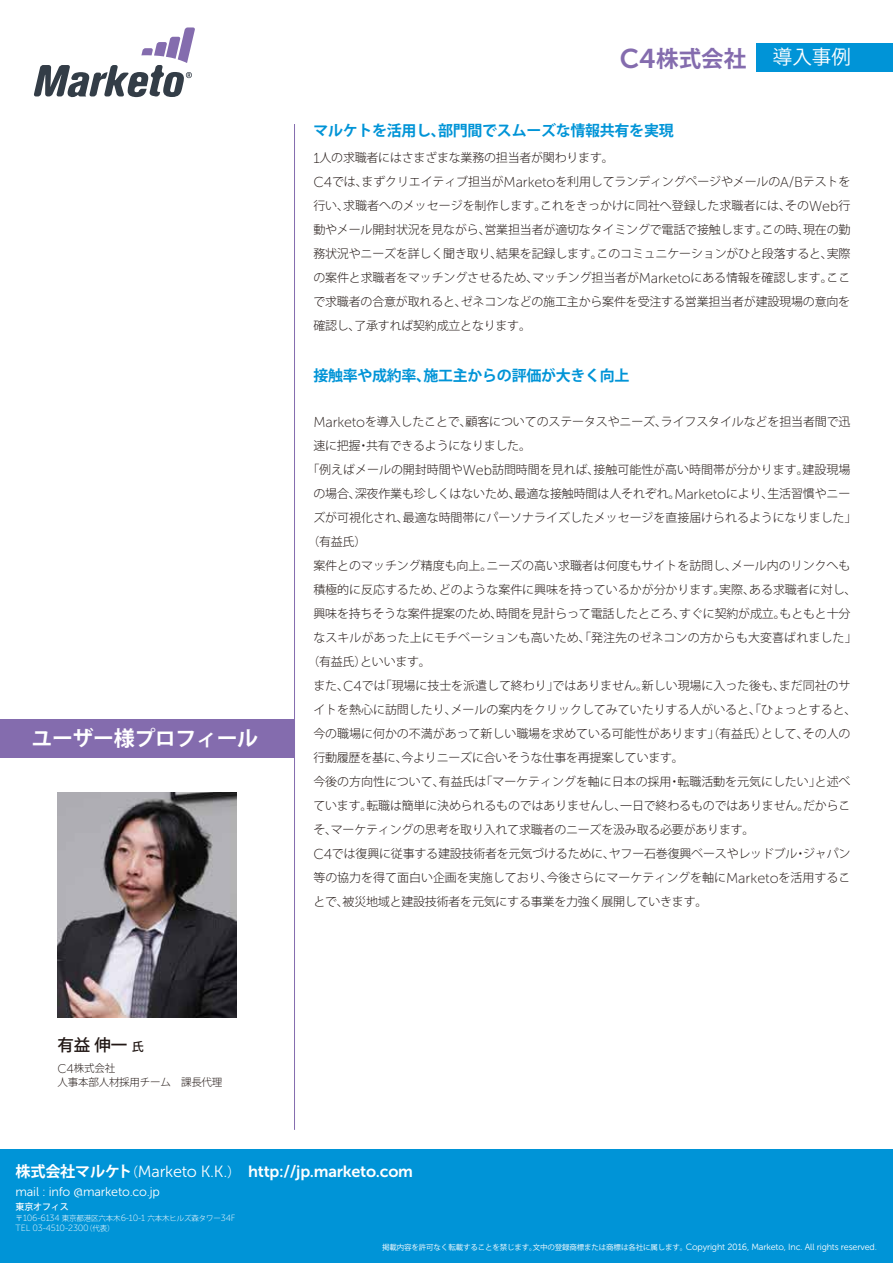
<style>
.page{position:relative;width:893px;height:1263px;background:#fff}
.page>*{position:absolute;margin:0;border:0;box-sizing:border-box;transform-origin:0 0}
.t1{font:700 22.65px "Koz Go Pr 6 N";color:#846cae}
.t2{font:700 21px "Koz Go Pr 6 N";letter-spacing:-.02em;color:#fff}
.t3{font:700 19.8px "Marketo Sans";letter-spacing:-.015em;color:#fff}
.t4{font:500 16.5px "Koz Go Pr 6 N";color:#221815}
.t5{font:16.2px "Marketo Sans";letter-spacing:-.015em;color:#fff}
.t6{font:700 16.2px "Marketo Sans";letter-spacing:-.015em;color:#fff}
.t7{font:700 15px "Koz Go Pr 6 N";letter-spacing:-.02em;color:#0094d7}
.t8{font:12.6px "Marketo Sans";letter-spacing:-.015em;color:#fff}
.t9{font:300 12px/24px "Koz Go Pr 6 N";letter-spacing:-.015em;color:#221815}
.t10{font:300 12px "Koz Go Pr 6 N";letter-spacing:.005em;color:#221815}
.t11{font:300 10.5px/13.5px "Koz Go Pr 6 N";letter-spacing:-.02em;color:#221815}
.t12{font:9px "Marketo Sans";letter-spacing:-.015em;color:#fff}
.t13{font:300 9px "Marketo Sans";letter-spacing:-.015em;color:#fff}
.t14{font:500 9px "Koz Go Pr 6 N";letter-spacing:-.02em;color:#fff}
.t15{font:300 7.5px "Koz Go Pr 6 N";letter-spacing:-.02em;color:#fff}
.s1{font-family:"Marketo Sans";font-size:27.15px}
.s2{font-weight:400;font-size:19.5px;color:#fff}
.s3{font-family:"Marketo Sans";font-size:14.4px}
.s4{font-size:12px}
.s5{font-family:"Marketo Sans";font-size:12.6px}
.s6{font-family:"Koz Go Pr 6 N";font-weight:700;font-size:15.15px}
.s7{font-family:"Koz Go Pr 6 N";font-size:13.5px}
.s8{font-family:"Marketo Sans";font-size:9px}
.s9{font-family:"Koz Go Pr 6 N";font-size:7.5px}
</style>
<div class="page">
<svg style="left:34px;top:27px;width:161px;height:70px"></svg>
<div style="left:0;top:1149px;width:893px;height:114px;background:#0094d7"></div>
<div style="left:757px;top:43px;width:136px;height:28px;background:#0094d7"></div>
<img style="left:58px;top:792px;width:179px;height:226px">
<hr style="left:294px;top:124px;width:1px;height:1006px;background:#846cae">
<div style="left:0;top:719px;width:294px;height:38px;background:#846cae"></div>
<h1 class="t1" style="left:620px;top:46px;width:233px"><span class="s1">C4</span>株式会社 <span class="s2">導入事例</span></h1>
<p class="t7" style="left:313px;top:122px;width:362px">マルケトを活用し、部門間でスムーズな情報共有を実現</p>
<p class="t9" style="left:313px;top:146px;width:539px"><span class="s3">1</span>人の求職者にはさまざまな業務の担当者が関わります。<br><span class="s3">C4</span>では、まずクリエイティブ担当が<span class="s3">Marketo</span>を利用してランディングページやメールの<span class="s3">A/B</span>テストを行い、求職者へのメッセージを制作します。これをきっかけに同社へ登録した求職者には、その<span class="s3">Web</span>行動やメール開封状況を見ながら、営業担当者が適切なタイミングで電話で接触します。この時、現在の勤務状況やニーズを詳しく聞き取り、結果を記録します。このコミュニケーションがひと段落すると、実際の案件と求職者をマッチングさせるため、マッチング担当者が<span class="s3">Marketo</span>にある情報を確認します。ここで求職者の合意が取れると、ゼネコンなどの施工主から案件を受注する営業担当者が建設現場の意向を確認し、了承すれば契約成立となります。</p>
<h2 class="t2" style="left:31px;top:726px;width:228px">ユーザー様プロフィール</h2>
<h3 class="t3" style="left:32px;top:728px;width:228px">Interviewee of this article</h3>
<h3 class="t4" style="left:58px;top:1035px;width:88px">有益伸一<span class="s4">氏</span></h3>
<p class="t11" style="left:58px;top:1062px;width:166px"><span class="s5">C4</span>株式会社<br>人事本部人材採用チーム　課長代理</p>
<p class="t7" style="left:313px;top:367px;width:318px">接触率や成約率、施工主からの評価が大きく向上</p>
<p class="t9" style="left:313px;top:410px;width:539px"><span class="s3">Marketo</span>を導入したことで、顧客についてのステータスやニーズ、ライフスタイルなどを担当者間で迅</p>
<p class="t9" style="left:313px;top:434px;width:219px">速に把握・共有できるようになりました。</p>
<p class="t9" style="left:307px;top:458px;width:545px">「例えばメールの開封時間や<span class="s3">Web</span>訪問時間を見れば、接触可能性が高い時間帯が分かります。建設現場</p>
<p class="t9" style="left:313px;top:482px;width:539px">の場合、深夜作業も珍しくはないため、最適な接触時間は人それぞれ。<span class="s3">Marketo</span>により、生活習慣やニー</p>
<p class="t9" style="left:313px;top:506px;width:545px">ズが可視化され、最適な時間帯にパーソナライズしたメッセージを直接届けられるようになりました」</p>
<p class="t9" style="left:307px;top:530px;width:61px">（有益氏）</p>
<p class="t9" style="left:313px;top:554px;width:539px">案件とのマッチング精度も向上。ニーズの高い求職者は何度もサイトを訪問し、メール内のリンクへも</p>
<p class="t9" style="left:313px;top:578px;width:545px">積極的に反応するため、どのような案件に興味を持っているかが分かります。実際、ある求職者に対し、</p>
<p class="t9" style="left:313px;top:602px;width:539px">興味を持ちそうな案件提案のため、時間を見計らって電話したところ、すぐに契約が成立。もともと十分</p>
<p class="t10" style="left:313px;top:631px;width:545px">なスキルがあった上にモチベーションも高いため、「発注先のゼネコンの方からも大変喜ばれました」</p>
<p class="t9" style="left:307px;top:650px;width:125px">（有益氏）といいます。</p>
<p class="t9" style="left:313px;top:674px;width:539px">また、<span class="s3">C4</span>では「現場に技士を派遣して終わり」ではありません。新しい現場に入った後も、まだ同社のサ</p>
<p class="t9" style="left:313px;top:698px;width:545px">イトを熱心に訪問したり、メールの案内をクリックしてみていたりする人がいると、「ひょっとすると、</p>
<p class="t9" style="left:313px;top:722px;width:539px">今の職場に何かの不満があって新しい職場を求めている可能性があります」（有益氏）として、その人の</p>
<p class="t9" style="left:313px;top:746px;width:372px">行動履歴を基に、今よりニーズに合いそうな仕事を再提案しています。</p>
<p class="t9" style="left:313px;top:770px;width:539px">今後の方向性について、有益氏は「マーケティングを軸に日本の採用・転職活動を元気にしたい」と述べ</p>
<p class="t9" style="left:313px;top:794px;width:539px">ています。転職は簡単に決められるものではありませんし、一日で終わるものではありません。だからこ</p>
<p class="t9" style="left:313px;top:818px;width:443px">そ、マーケティングの思考を取り入れて求職者のニーズを汲み取る必要があります。</p>
<p class="t9" style="left:313px;top:842px;width:539px"><span class="s3">C4</span>では復興に従事する建設技術者を元気づけるために、ヤフー石巻復興ベースやレッドブル・ジャパン</p>
<p class="t9" style="left:313px;top:866px;width:539px">等の協力を得て面白い企画を実施しており、今後さらにマーケティングを軸に<span class="s3">Marketo</span>を活用するこ</p>
<p class="t9" style="left:313px;top:890px;width:396px">とで、被災地域と建設技術者を元気にする事業を力強く展開していきます。</p>
<h3 class="t5" style="left:16px;top:1163px;width:227px"><span class="s6">株式会社マルケト</span><span class="s7">（</span>Marketo K.K.<span class="s7">）</span></h3>
<p class="t8" style="left:16px;top:1185px;width:146px">mail : info @marketo.co.jp</p>
<p class="t14" style="left:16px;top:1202px;width:55px">東京オフィス</p>
<p class="t15" style="left:16px;top:1214px;width:221px">〒<span class="s8">106-6134</span> 東京都港区六本木<span class="s8">6-10-1</span> 六本木ヒルズ森タワー<span class="s8">34F</span></p>
<p class="t13" style="left:16px;top:1223px;width:100px">TEL 03-4510-2300<span class="s9">（代表）</span></p>
<h3 class="t6" style="left:248px;top:1162px;width:166px">http://jp.marketo.com</h3>
<p class="t12" style="left:382px;top:1242px;width:496px"><span class="s9">掲載内容を許可なく転載することを禁じます。文中の登録商標または商標は各社に属します。</span>Copyright 2016, Marketo, Inc. All rights reserved.</p>
</div>
